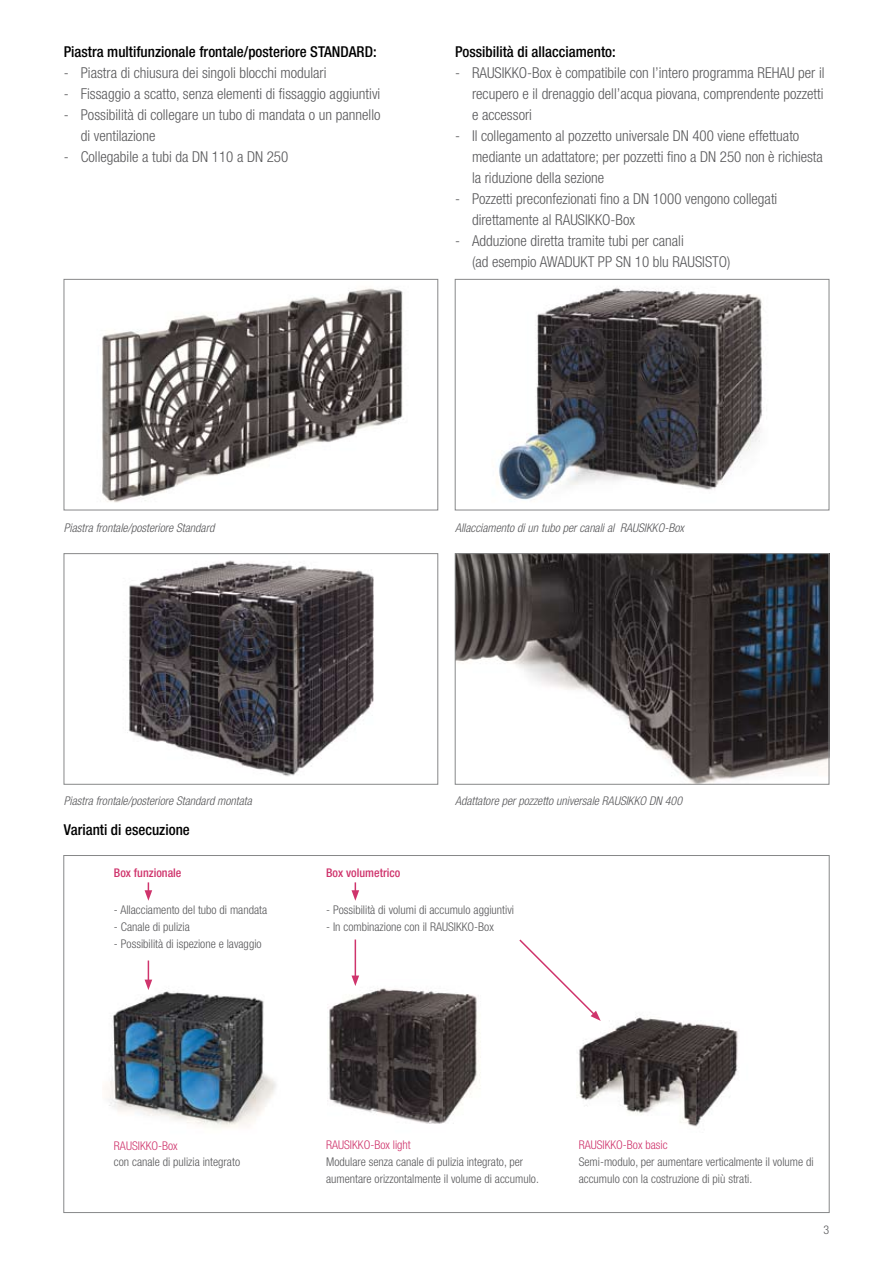
<style>
.page{position:relative;width:893px;height:1263px;background:#fff}
.page>*{position:absolute;margin:0;border:0;box-sizing:border-box;transform-origin:0 0}
.t1{font:300 condensed 15px/21px "Helvetica Neue";color:#58585a}
.t2{font:500 condensed 15px "Helvetica Neue";color:#000}
.t3{font:300 condensed 12px/16.8px "Helvetica Neue";color:#58585a}
.t4{font:italic 300 condensed 12px "Helvetica Neue";color:#58585a}
.t5{font:300 condensed 12px "Helvetica Neue";color:#cf346c}
.t6{font:500 condensed 12px "Helvetica Neue";color:#cf346c}
</style>
<div class="page">
<img style="left:102px;top:288px;width:302px;height:215px">
<div style="left:64px;top:279px;width:374px;height:231px;border:1px solid #878889"></div>
<img style="left:457px;top:555px;width:370px;height:227px">
<div style="left:455px;top:553px;width:374px;height:231px;border:1px solid #878889"></div>
<img style="left:497px;top:287px;width:266px;height:215px">
<div style="left:455px;top:279px;width:374px;height:231px;border:1px solid #878889"></div>
<img style="left:127px;top:560px;width:247px;height:216px">
<div style="left:64px;top:553px;width:374px;height:231px;border:1px solid #878889"></div>
<img style="left:327px;top:988px;width:154px;height:136px">
<img style="left:579px;top:1016px;width:159px;height:111px">
<img style="left:107px;top:979px;width:169px;height:148px">
<svg style="left:145px;top:882px;width:7px;height:19px"></svg>
<svg style="left:351px;top:882px;width:8px;height:19px"></svg>
<svg style="left:145px;top:960px;width:7px;height:30px"></svg>
<hr style="left:355px;top:939px;width:1px;height:39px;background:#cf346c">
<svg style="left:351px;top:975px;width:8px;height:11px"></svg>
<svg style="left:519px;top:939px;width:82px;height:82px"></svg>
<p class="t2" style="left:64px;top:43px;width:314px">Piastra multifunzionale frontale/posteriore STANDARD:</p>
<p class="t1" style="left:64px;top:62px;width:264px">- Piastra di chiusura dei singoli blocchi modulari</p>
<p class="t1" style="left:64px;top:83px;width:318px">- Fissaggio a scatto, senza elementi di fissaggio aggiuntivi</p>
<p class="t1" style="left:81px;top:104px;width:301px;text-indent:-17px">- Possibilità di collegare un tubo di mandata o un pannello di ventilazione</p>
<p class="t1" style="left:64px;top:146px;width:226px">- Collegabile a tubi da DN 110 a DN 250</p>
<p class="t2" style="left:455px;top:43px;width:162px">Possibilità di allacciamento:</p>
<p class="t1" style="left:472px;top:62px;width:354px;text-align:justify;text-indent:-17px">- RAUSIKKO-Box è compatibile con l’intero programma REHAU per il recupero e il drenaggio dell’acqua piovana, comprendente pozzetti e accessori</p>
<p class="t1" style="left:472px;top:125px;width:352px;text-indent:-17px">- Il collegamento al pozzetto universale DN 400 viene effettuato mediante un adattatore; per pozzetti fino a DN 250 non è richiesta la riduzione della sezione</p>
<p class="t1" style="left:472px;top:188px;width:307px;text-indent:-17px">- Pozzetti preconfezionati fino a DN 1000 vengono collegati direttamente al RAUSIKKO-Box</p>
<p class="t1" style="left:472px;top:230px;width:260px;text-indent:-17px">- Adduzione diretta tramite tubi per canali<br>(ad esempio AWADUKT PP SN 10 blu RAUSISTO)</p>
<p class="t4" style="left:64px;top:521px;width:152px">Piastra frontale/posteriore Standard</p>
<p class="t4" style="left:455px;top:521px;width:230px">Allacciamento di un tubo per canali al RAUSIKKO-Box</p>
<p class="t4" style="left:64px;top:793px;width:190px">Piastra frontale/posteriore Standard montata</p>
<p class="t2" style="left:64px;top:820px;width:128px">Varianti di esecuzione</p>
<p class="t4" style="left:455px;top:793px;width:229px">Adattatore per pozzetto universale RAUSIKKO DN 400</p>
<p class="t6" style="left:114px;top:865px;width:69px">Box funzionale</p>
<p class="t3" style="left:114px;top:901px;width:155px">- Allacciamento del tubo di mandata</p>
<p class="t3" style="left:114px;top:918px;width:77px">- Canale di pulizia</p>
<p class="t3" style="left:114px;top:935px;width:149px">- Possibilità di ispezione e lavaggio</p>
<p class="t6" style="left:326px;top:865px;width:76px">Box volumetrico</p>
<p class="t3" style="left:326px;top:901px;width:189px">- Possibilità di volumi di accumulo aggiuntivi</p>
<p class="t3" style="left:326px;top:918px;width:169px">- In combinazione con il RAUSIKKO-Box</p>
<p class="t5" style="left:114px;top:1138px;width:65px">RAUSIKKO-Box</p>
<p class="t3" style="left:114px;top:1154px;width:128px">con canale di pulizia integrato</p>
<p class="t5" style="left:326px;top:1138px;width:86px">RAUSIKKO-Box light</p>
<p class="t3" style="left:326px;top:1153px;width:214px">Modulare senza canale di pulizia integrato, per aumentare orizzontalmente il volume di accumulo.</p>
<p class="t5" style="left:579px;top:1138px;width:90px">RAUSIKKO-Box basic</p>
<p class="t3" style="left:579px;top:1153px;width:236px">Semi-modulo, per aumentare verticalmente il volume di accumulo con la costruzione di più strati.</p>
</div>
